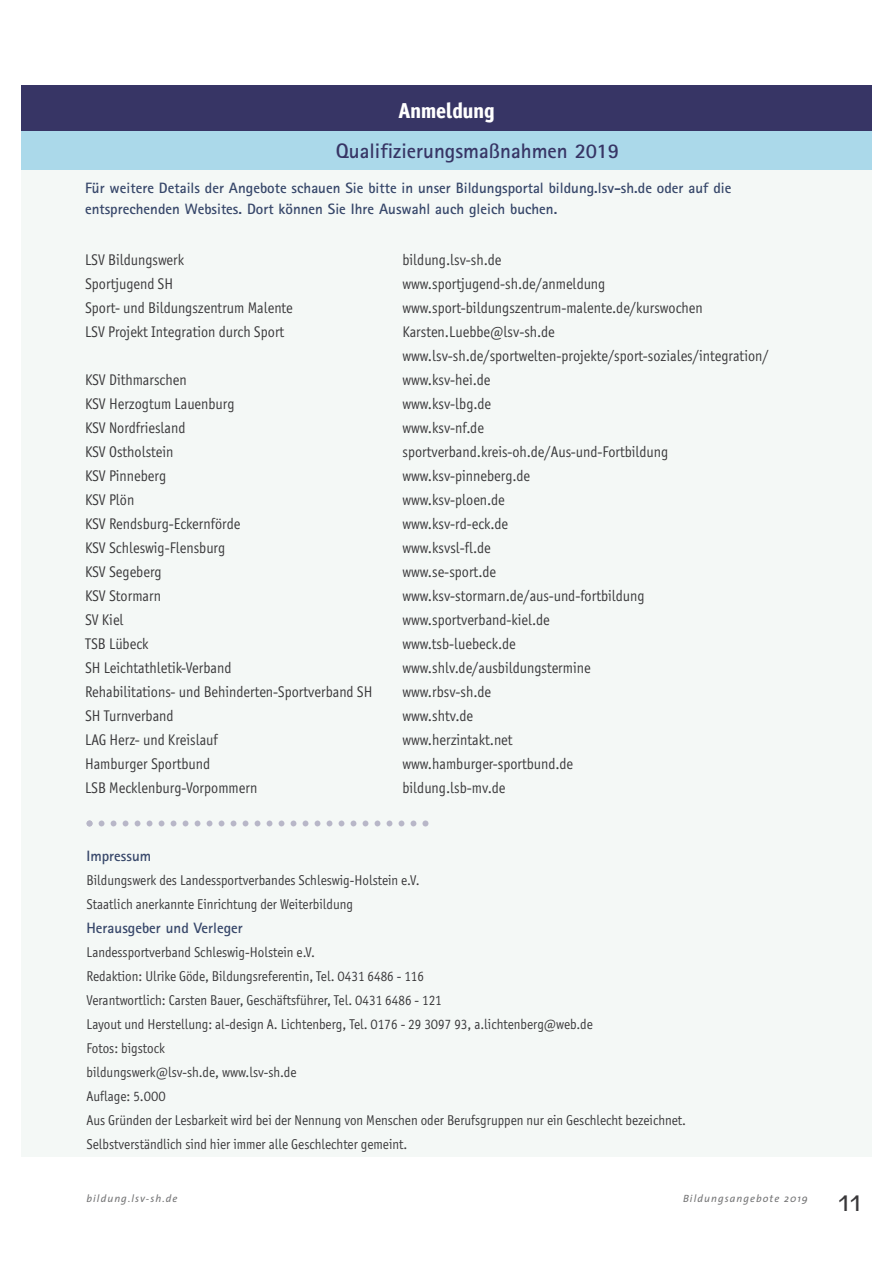
<style>
.page{position:relative;width:893px;height:1263px;background:#fff}
.page>*{position:absolute;margin:0;border:0;box-sizing:border-box;transform-origin:0 0}
.t1{font:700 21px "Rotis Sans Serif";color:#373565}
.t2{font:700 21px "Axel";color:#fff}
.t3{font:21px "Antique Olive";color:#39383a}
.t4{font:15px/24px "Axel";color:#39383a}
.t5{font:700 15px/21px "AT Rotis Sans Serif";color:#37476a}
.t6{font:13.8px/24px "Axel";color:#39383a}
.t7{font:italic 10.5px "The Sans";letter-spacing:.1em;color:#747475}
.s1{font-family:"Quay Itc T"}
</style>
<div class="page">
<div style="left:21px;top:170px;width:851px;height:987px;background:#f4f8f6"></div>
<div style="left:21px;top:85px;width:851px;height:47px;background:#373565"></div>
<div style="left:21px;top:132px;width:851px;height:38px;background:#abd9ea"></div>
<svg style="left:87px;top:820px;width:341px;height:6px"></svg>
<h1 class="t2" style="left:398px;top:97px;width:98px">Anmeldung</h1>
<h1 class="t1" style="left:336px;top:144px;width:285px">Qualifizierungsmaßnahmen 2019</h1>
<p class="t5" style="left:85px;top:179px;width:648px">Für weitere Details der Angebote schauen Sie bitte in unser Bildungsportal bildung.lsv-sh.de oder auf die entsprechenden Websites. Dort können Sie Ihre Auswahl auch gleich buchen.</p>
<p class="t4" style="left:85px;top:248px;width:101px">LSV Bildungswerk</p>
<p class="t4" style="left:402px;top:248px;width:100px">bildung.lsv-sh.de</p>
<p class="t4" style="left:85px;top:272px;width:90px">Sportjugend SH</p>
<p class="t4" style="left:402px;top:272px;width:204px">www.sportjugend-sh.de/anmeldung</p>
<p class="t4" style="left:85px;top:296px;width:209px">Sport- und Bildungszentrum Malente</p>
<p class="t4" style="left:402px;top:296px;width:302px">www.sport-bildungszentrum-malente.de/kurswochen</p>
<p class="t4" style="left:85px;top:320px;width:201px">LSV Projekt Integration durch Sport</p>
<p class="t4" style="left:402px;top:320px;width:368px">Karsten.Luebbe@lsv-sh.de www.lsv-sh.de/sportwelten-projekte/sport-soziales/integration/</p>
<p class="t4" style="left:85px;top:368px;width:103px">KSV Dithmarschen</p>
<p class="t4" style="left:402px;top:368px;width:89px">www.ksv-hei.de</p>
<p class="t4" style="left:85px;top:392px;width:151px">KSV Herzogtum Lauenburg</p>
<p class="t4" style="left:402px;top:392px;width:90px">www.ksv-lbg.de</p>
<p class="t4" style="left:85px;top:416px;width:102px">KSV Nordfriesland</p>
<p class="t4" style="left:402px;top:416px;width:83px">www.ksv-nf.de</p>
<p class="t4" style="left:85px;top:440px;width:90px">KSV Ostholstein</p>
<p class="t4" style="left:402px;top:440px;width:267px">sportverband.kreis-oh.de/Aus-und-Fortbildung</p>
<p class="t4" style="left:85px;top:464px;width:83px">KSV Pinneberg</p>
<p class="t4" style="left:402px;top:464px;width:129px">www.ksv-pinneberg.de</p>
<p class="t4" style="left:85px;top:488px;width:51px">KSV Plön</p>
<p class="t4" style="left:402px;top:488px;width:104px">www.ksv-ploen.de</p>
<p class="t4" style="left:85px;top:512px;width:157px">KSV Rendsburg-Eckernförde</p>
<p class="t4" style="left:402px;top:512px;width:107px">www.ksv-rd-eck.de</p>
<p class="t4" style="left:85px;top:536px;width:142px">KSV Schleswig-Flensburg</p>
<p class="t4" style="left:402px;top:536px;width:90px">www.ksvsl-fl.de</p>
<p class="t4" style="left:85px;top:560px;width:78px">KSV Segeberg</p>
<p class="t4" style="left:402px;top:560px;width:95px">www.se-sport.de</p>
<p class="t4" style="left:85px;top:584px;width:77px">KSV Stormarn</p>
<p class="t4" style="left:402px;top:584px;width:244px">www.ksv-stormarn.de/aus-und-fortbildung</p>
<p class="t4" style="left:85px;top:608px;width:40px">SV Kiel</p>
<p class="t4" style="left:402px;top:608px;width:149px">www.sportverband-kiel.de</p>
<p class="t4" style="left:85px;top:632px;width:65px">TSB Lübeck</p>
<p class="t4" style="left:402px;top:632px;width:115px">www.tsb-luebeck.de</p>
<p class="t4" style="left:85px;top:656px;width:148px">SH Leichtathletik-Verband</p>
<p class="t4" style="left:402px;top:656px;width:190px">www.shlv.de/ausbildungstermine</p>
<p class="t4" style="left:85px;top:680px;width:289px">Rehabilitations- und Behinderten-Sportverband SH</p>
<p class="t4" style="left:402px;top:680px;width:90px">www.rbsv-sh.de</p>
<p class="t4" style="left:85px;top:704px;width:90px">SH Turnverband</p>
<p class="t4" style="left:402px;top:704px;width:72px">www.shtv.de</p>
<p class="t4" style="left:85px;top:728px;width:134px">LAG Herz- und Kreislauf</p>
<p class="t4" style="left:402px;top:728px;width:112px">www.herzintakt.net</p>
<p class="t4" style="left:85px;top:752px;width:127px">Hamburger Sportbund</p>
<p class="t4" style="left:402px;top:752px;width:172px">www.hamburger-sportbund.de</p>
<p class="t4" style="left:85px;top:776px;width:174px">LSB Mecklenburg-Vorpommern</p>
<p class="t4" style="left:402px;top:776px;width:104px">bildung.lsb-mv.de</p>
<p class="t5" style="left:87px;top:847px;width:66px">Impressum</p>
<p class="t6" style="left:87px;top:868px;width:334px">Bildungswerk des Landessportverbandes Schleswig-Holstein e.V.<br>Staatlich anerkannte Einrichtung der Weiterbildung</p>
<p class="t5" style="left:87px;top:919px;width:158px">Herausgeber und Verleger</p>
<p class="t6" style="left:87px;top:940px;width:601px">Landessportverband Schleswig-Holstein e.V.<br>Redaktion: Ulrike Göde, Bildungsreferentin, Tel. <span class="s1">0</span>431 6486 - 116<br>Verantwortlich: Carsten Bauer, Geschäftsführer, Tel. <span class="s1">0</span>431 6486 - 121<br>Layout und Herstellung: al-design A. Lichtenberg, Tel. <span class="s1">0</span>176 - 29 3<span class="s1">0</span>97 93, a.lichtenberg@web.de<br>Fotos: bigstock<br>bildungswerk@lsv-sh.de, www.lsv-sh.de<br>Auflage: 5.<span class="s1">000<br></span>Aus Gründen der Lesbarkeit wird bei der Nennung von Menschen oder Berufsgruppen nur ein Geschlecht bezeichnet.<br>Selbstverständlich sind hier immer alle Geschlechter gemeint.</p>
<p class="t7" style="left:87px;top:1194px;width:92px">bildung.lsv-sh.de</p>
<p class="t7" style="left:683px;top:1194px;width:126px">Bildungsangebote 2019</p>
<h1 class="t3" style="left:839px;top:1194px;width:25px">11</h1>
</div>
